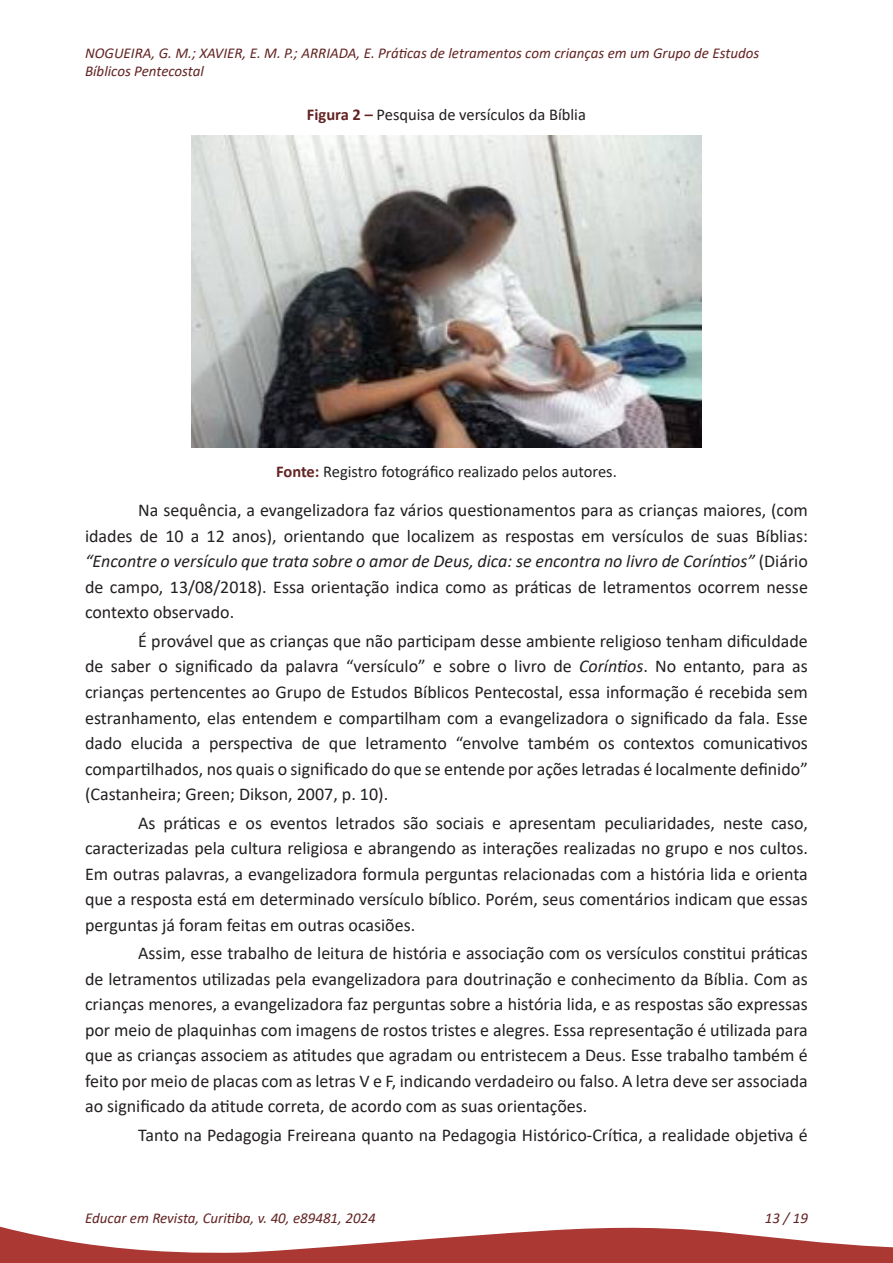
<style>
.page{position:relative;width:893px;height:1263px;background:#fff}
.page>*{position:absolute;margin:0;border:0;box-sizing:border-box;transform-origin:0 0}
._15-TEXTO{font:18px/25.5px "Calibri";color:#231f20;text-align:justify}
._19-FONTE_FIGURA{font:16.5px "Calibri";color:#231f20}
._18-TÍTULO_FIGURA{font:16.5px "Calibri";color:#231f20}
.t1{font:italic 15px/18px "Calibri";color:#632423}
.s1{font-weight:700;color:#632423}
.s2{font-style:italic}
</style>
<div class="page">
<svg style="left:0;top:1226px;width:893px;height:37px"></svg>
<img style="left:191px;top:136px;width:511px;height:312px">
<p class="t1" style="left:85px;top:43px;width:676px">NOGUEIRA, G. M.; XAVIER, E. M. P.; ARRIADA, E. Práticas de letramentos com crianças em um Grupo de Estudos<br>Bíblicos Pentecostal</p>
<p class="_18-TÍTULO_FIGURA" style="left:307px;top:103px;width:281px"><span class="s1">Figura 2 –</span> Pesquisa de versículos da Bíblia</p>
<p class="_19-FONTE_FIGURA" style="left:276px;top:460px;width:342px"><span class="s1">Fonte:</span> Registro fotográfico realizado pelos autores.</p>
<p class="_15-TEXTO" style="left:85px;top:497px;width:724px;text-indent:53px">Na sequência, a evangelizadora faz vários questionamentos para as crianças maiores, (com idades de 10 a 12 anos), orientando que localizem as respostas em versículos de suas Bíblias: <span class="s2">“Encontre o versículo que trata sobre o amor de Deus, dica: se encontra no livro de Coríntios”</span> (Diário de campo, 13/08/2018). Essa orientação indica como as práticas de letramentos ocorrem nesse contexto observado.</p>
<p class="_15-TEXTO" style="left:85px;top:628px;width:724px;text-indent:53px">É provável que as crianças que não participam desse ambiente religioso tenham dificuldade de saber o significado da palavra “versículo” e sobre o livro de <span class="s2">Coríntios</span>. No entanto, para as crianças pertencentes ao Grupo de Estudos Bíblicos Pentecostal, essa informação é recebida sem estranhamento, elas entendem e compartilham com a evangelizadora o significado da fala. Esse dado elucida a perspectiva de que letramento “envolve também os contextos comunicativos compartilhados, nos quais o significado do que se entende por ações letradas é localmente definido” (Castanheira; Green; Dikson, 2007, p. 10).</p>
<p class="_15-TEXTO" style="left:85px;top:809px;width:724px;text-indent:53px">As práticas e os eventos letrados são sociais e apresentam peculiaridades, neste caso, caracterizadas pela cultura religiosa e abrangendo as interações realizadas no grupo e nos cultos.<br>Em outras palavras, a evangelizadora formula perguntas relacionadas com a história lida e orienta que a resposta está em determinado versículo bíblico. Porém, seus comentários indicam que essas perguntas já foram feitas em outras ocasiões.</p>
<p class="_15-TEXTO" style="left:85px;top:940px;width:724px;text-indent:53px">Assim, esse trabalho de leitura de história e associação com os versículos constitui práticas de letramentos utilizadas pela evangelizadora para doutrinação e conhecimento da Bíblia. Com as crianças menores, a evangelizadora faz perguntas sobre a história lida, e as respostas são expressas por meio de plaquinhas com imagens de rostos tristes e alegres. Essa representação é utilizada para que as crianças associem as atitudes que agradam ou entristecem a Deus. Esse trabalho também é feito por meio de placas com as letras V e F, indicando verdadeiro ou falso. A letra deve ser associada ao significado da atitude correta, de acordo com as suas orientações.</p>
<p class="_15-TEXTO" style="left:138px;top:1121px;width:671px">Tanto na Pedagogia Freireana quanto na Pedagogia Histórico-Crítica, a realidade objetiva é</p>
<p class="t1" style="left:85px;top:1208px;width:292px">Educar em Revista, Curitiba, v. 40, e89481, 2024</p>
<p class="t1" style="left:765px;top:1208px;width:45px">13 / 19</p>
</div>
